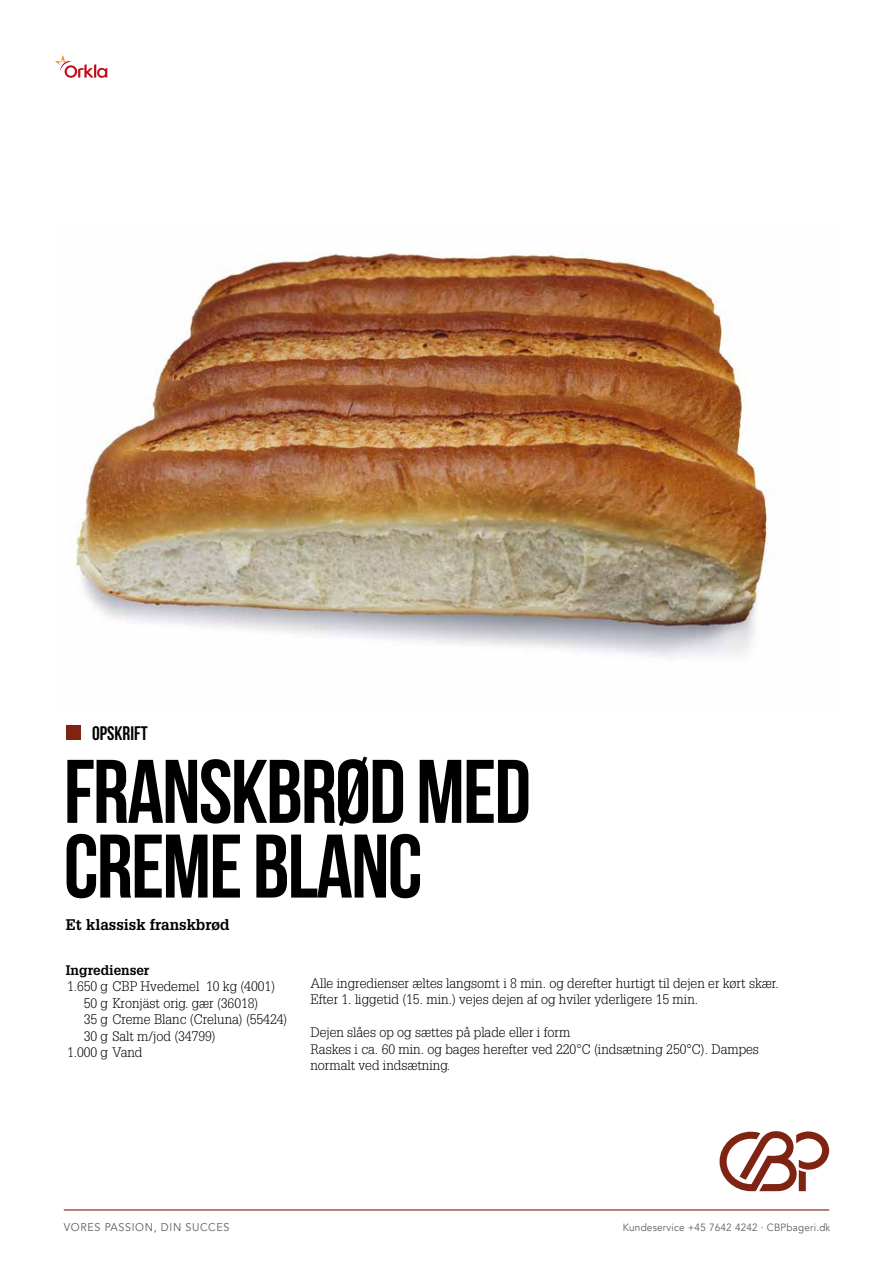
<style>
.page{position:relative;width:893px;height:1263px;background:#fff}
.page>*{position:absolute;margin:0;border:0;box-sizing:border-box;transform-origin:0 0}
.t1{font:700 90px/74.7px "Bebas Neue";letter-spacing:-.02em;color:#000}
.t2{font:700 19.5px "Bebas Neue";color:#000}
.t3{font:700 15px "Glypha LT Std";color:#000}
.t4{font:300 13.5px/16.5px "Glypha LT Std";color:#000}
.t5{font:700 13.5px "Glypha LT Std";color:#000}
.t6{font:11.25px "Avenir";letter-spacing:.06em;color:#5e5d5e;scale:.95 1}
.t7{font:10.5px "Avenir";letter-spacing:.02em;color:#5e5d5e;scale:.95 1}
</style>
<div class="page">
<div style="left:66px;top:725px;width:15px;height:15px;background:#7f2312"></div>
<img style="left:75px;top:252px;width:700px;height:405px">
<svg style="left:55px;top:55px;width:52px;height:23px"></svg>
<hr style="left:64px;top:1209px;width:765px;height:1px;background:#7f2312">
<svg style="left:719px;top:1131px;width:110px;height:60px"></svg>
<h2 class="t2" style="left:92px;top:722px;width:57px">OPSKRIFT</h2>
<h1 class="t1" style="left:64px;top:753px;width:469px">FRANSKBRØD MED<br>CREME BLANC</h1>
<p class="t3" style="left:66px;top:916px;width:165px">Et klassisk franskbrød</p>
<p class="t5" style="left:66px;top:962px;width:85px">Ingredienser</p>
<p class="t4" style="left:67px;top:979px;width:210px">1.650 g CBP Hvedemel 10 kg (4001)</p>
<p class="t4" style="left:84px;top:995px;width:176px">50 g Kronjäst orig. gær (36018)</p>
<p class="t4" style="left:84px;top:1012px;width:205px">35 g Creme Blanc (Creluna) (55424)</p>
<p class="t4" style="left:84px;top:1028px;width:133px">30 g Salt m/jod (34799)</p>
<p class="t4" style="left:67px;top:1045px;width:77px">1.000 g Vand</p>
<p class="t4" style="left:310px;top:975px;width:470px">Alle ingredienser æltes langsomt i 8 min. og derefter hurtigt til dejen er kørt skær.<br>Efter 1. liggetid (15. min.) vejes dejen af og hviler yderligere 15 min.</p>
<p class="t4" style="left:310px;top:1024px;width:450px">Dejen slåes op og sættes på plade eller i form<br>Raskes i ca. 60 min. og bages herefter ved 220°C (indsætning 250°C). Dampes normalt ved indsætning.</p>
<p class="t6" style="left:64px;top:1220px;width:176px">VORES PASSION, DIN SUCCES</p>
<p class="t7" style="left:623px;top:1221px;width:220px">Kundeservice +45 7642 4242 · CBPbageri.dk</p>
</div>
